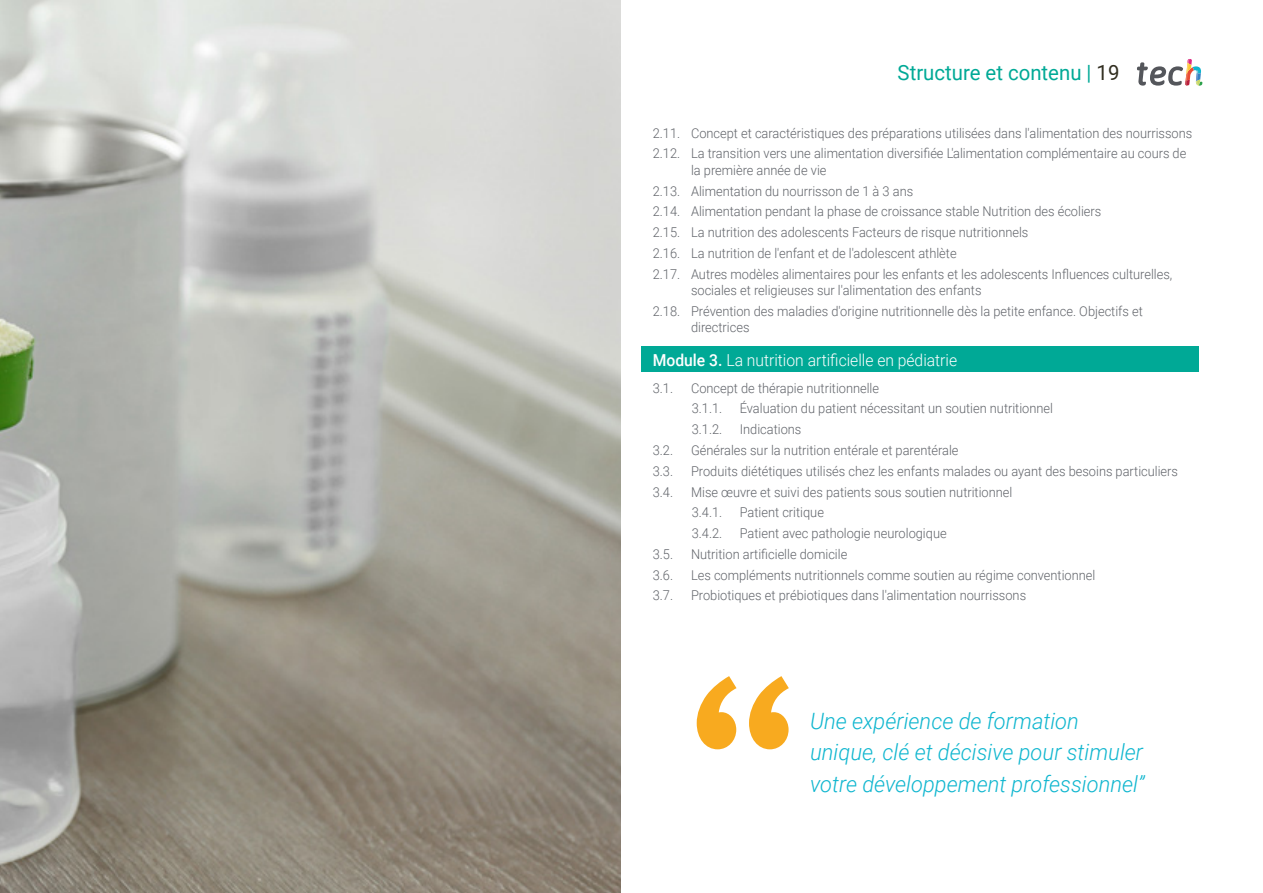
<style>
.page{position:relative;width:1263px;height:893px;background:#fff}
.page>*{position:absolute;margin:0;border:0;box-sizing:border-box;transform-origin:0 0}
.t1{font:italic 300 22.5px/31.5px "Roboto";color:#0fb6cf}
.t2{font:21px "Roboto";color:#00a996}
.t3{font:300 16.5px "Roboto";color:#fff;scale:.95 1}
.t4{font:300 13.5px/20.7px "Roboto";color:#61646a;scale:.95 1}
.s1{color:#312e20}
.s2{font-weight:500}
</style>
<div class="page">
<div style="left:642px;top:347px;width:557px;height:25px;background:#00a996"></div>
<svg style="left:697px;top:676px;width:92px;height:73px"></svg>
<img style="left:0;top:0;width:621px;height:893px">
<svg style="left:1137px;top:59px;width:65px;height:27px"></svg>
<h2 class="t2" style="left:898px;top:57px;width:223px">Structure et contenu | <span class="s1">19</span></h2>
<p class="t4" style="left:653px;top:122px;width:569px">2.11. Concept et caractéristiques des préparations utilisées dans l'alimentation des nourrissons<br>2.12. La transition vers une alimentation diversifiée L'alimentation complémentaire au cours de</p>
<p class="t4" style="left:653px;top:159px;width:548px;text-indent:38px">la première année de vie<br>2.13. Alimentation du nourrisson de 1 à 3 ans<br>2.14. Alimentation pendant la phase de croissance stable Nutrition des écoliers<br>2.15. La nutrition des adolescents Facteurs de risque nutritionnels<br>2.16. La nutrition de l'enfant et de l'adolescent athlète<br>2.17. Autres modèles alimentaires pour les enfants et les adolescents Influences culturelles,</p>
<p class="t4" style="left:653px;top:280px;width:517px;text-indent:38px">sociales et religieuses sur l'alimentation des enfants<br>2.18. Prévention des maladies d'origine nutritionnelle dès la petite enfance. Objectifs et</p>
<p class="t4" style="left:691px;top:317px;width:63px">directrices</p>
<p class="t3" style="left:653px;top:348px;width:322px"><span class="s2">Module 3.</span> La nutrition artificielle en pédiatrie</p>
<p class="t4" style="left:653px;top:377px;width:23px">3.1.</p>
<p class="t4" style="left:691px;top:377px;width:200px">Concept de thérapie nutritionnelle<br>3.1.1.</p>
<p class="t4" style="left:740px;top:398px;width:331px">Évaluation du patient nécessitant un soutien nutritionnel</p>
<p class="t4" style="left:692px;top:419px;width:34px">3.1.2.</p>
<p class="t4" style="left:740px;top:419px;width:66px">Indications</p>
<p class="t4" style="left:653px;top:439px;width:23px">3.2.</p>
<p class="t4" style="left:691px;top:439px;width:283px">Générales sur la nutrition entérale et parentérale</p>
<p class="t4" style="left:653px;top:460px;width:23px">3.3.</p>
<p class="t4" style="left:691px;top:460px;width:514px">Produits diététiques utilisés chez les enfants malades ou ayant des besoins particuliers</p>
<p class="t4" style="left:653px;top:481px;width:23px">3.4.</p>
<p class="t4" style="left:691px;top:481px;width:340px">Mise œuvre et suivi des patients sous soutien nutritionnel<br>3.4.1.</p>
<p class="t4" style="left:740px;top:502px;width:90px">Patient critique</p>
<p class="t4" style="left:692px;top:522px;width:34px">3.4.2.</p>
<p class="t4" style="left:740px;top:522px;width:219px">Patient avec pathologie neurologique</p>
<p class="t4" style="left:653px;top:543px;width:23px">3.5.</p>
<p class="t4" style="left:691px;top:543px;width:166px">Nutrition artificielle domicile</p>
<p class="t4" style="left:653px;top:564px;width:23px">3.6.</p>
<p class="t4" style="left:691px;top:564px;width:427px">Les compléments nutritionnels comme soutien au régime conventionnel</p>
<p class="t4" style="left:653px;top:585px;width:23px">3.7.</p>
<p class="t4" style="left:691px;top:585px;width:354px">Probiotiques et prébiotiques dans l'alimentation nourrissons</p>
<h1 class="t1" style="left:810px;top:704px;width:336px">Une expérience de formation unique, clé et décisive pour stimuler votre développement professionnel”</h1>
</div>
